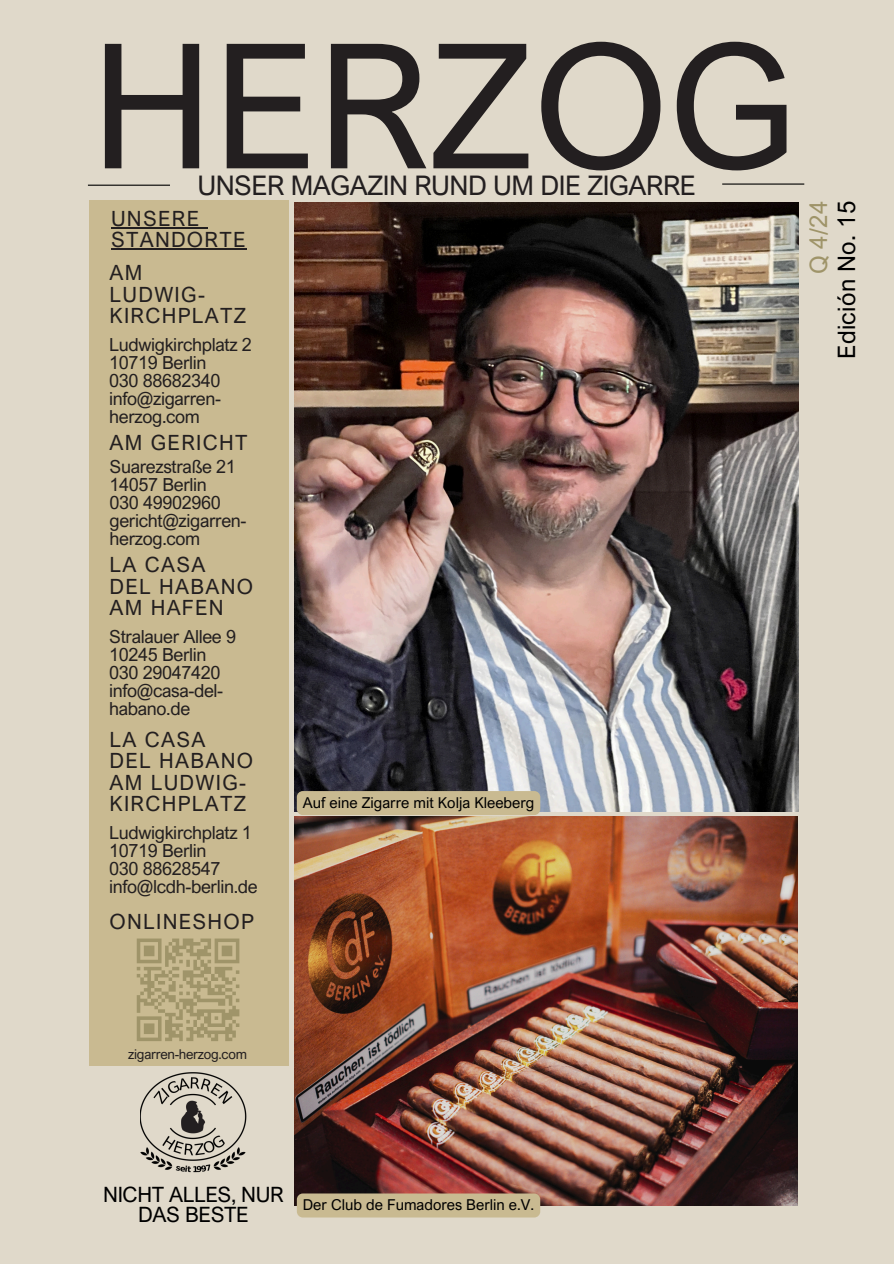
<style>
.page{position:relative;width:894px;height:1264px;background:#fff}
.page>*{position:absolute;margin:0;border:0;box-sizing:border-box;transform-origin:0 0}
.t1{font:173.85px "Arial Nova";letter-spacing:.005em;color:#231f20}
.t2{font:27px "Arial Nova";letter-spacing:-.02em;color:#231f20}
.t3{font:24px "Arial Nova";letter-spacing:.01em;color:#000}
.t4{font:24px "Arial Nova";color:#9f9469}
.t5{font:21.15px/20.2px "Arial Nova";letter-spacing:-.02em;color:#000;text-align:center}
.t6{font:21px/21.3px "Arial Nova";letter-spacing:.06em;color:#231f20}
.t7{font:18px/18px "Arial Nova";letter-spacing:-.02em;color:#231f20}
.t8{font:15px "Arial Nova";color:#000}
.t9{font:13.5px "Arial Nova";letter-spacing:-.02em;color:#231f20}
</style>
<div class="page">
<div style="left:0;top:0;width:893px;height:1263px;background:#e0d9ca"></div>
<img style="left:141px;top:1072px;width:105px;height:101px">
<div style="left:89px;top:201px;width:199px;height:864px;background:#c9ba91"></div>
<svg style="left:136px;top:938px;width:104px;height:103px"></svg>
<hr style="left:88px;top:185px;width:82px;height:1px;background:#000">
<hr style="left:722px;top:183px;width:82px;height:2px;background:#000">
<hr style="left:111px;top:227px;width:89px;height:1px;background:#231f20">
<hr style="left:111px;top:248px;width:136px;height:1px;background:#231f20">
<img style="left:295px;top:816px;width:502px;height:389px">
<img style="left:295px;top:203px;width:502px;height:608px">
<div style="left:297px;top:1193px;width:243px;height:24px;background:#c9ba91;border-radius:6px"></div>
<div style="left:297px;top:791px;width:243px;height:24px;background:#c9ba91;border-radius:6px"></div>
<h2 class="t1" style="left:91px;top:-2px;width:707px">HERZOG</h2>
<p class="t2" style="left:197px;top:168px;width:500px">UNSER MAGAZIN RUND UM DIE ZIGARRE</p>
<h3 class="t6" style="left:111px;top:207px;width:136px">UNSERE<br>STANDORTE</h3>
<h4 class="t6" style="left:110px;top:262px;width:138px">AM<br>LUDWIG-<br>KIRCHPLATZ</h4>
<h5 class="t7" style="left:109px;top:335px;width:144px">Ludwigkirchplatz 2<br>10719 Berlin<br>030 88682340 info@zigarren&shy;herzog.com</h5>
<p class="t6" style="left:110px;top:431px;width:139px">AM GERICHT</p>
<h5 class="t7" style="left:110px;top:457px;width:138px">Suarezstraße 21<br>14057 Berlin<br>030 49902960 gericht@zigarren&shy;herzog.com</h5>
<p class="t6" style="left:110px;top:553px;width:145px">LA CASA<br>DEL HABANO<br>AM HAFEN</p>
<h5 class="t7" style="left:109px;top:627px;width:128px">Stralauer Allee 9<br>10245 Berlin<br>030 29047420 info@casa-del&shy;habano.de</h5>
<h5 class="t6" style="left:110px;top:728px;width:145px">LA CASA<br>DEL HABANO<br>AM LUDWIG-<br>KIRCHPLATZ</h5>
<h6 class="t7" style="left:109px;top:823px;width:150px">Ludwigkirchplatz 1<br>10719 Berlin<br>030 88628547 info@lcdh-berlin.de</h6>
<h6 class="t6" style="left:110px;top:910px;width:146px">ONLINESHOP</h6>
<h5 class="t8" style="left:303px;top:792px;width:233px">Auf eine Zigarre mit Kolja Kleeberg</h5>
<p class="t4" style="left:803px;top:274px;width:75px;rotate:-90deg">Q 4/24</p>
<p class="t3" style="left:831px;top:359px;width:159px;rotate:-90deg">Edición No. 15</p>
<h5 class="t9" style="left:128px;top:1045px;width:120px">zigarren-herzog.com</h5>
<h6 class="t5" style="left:103px;top:1183px;width:182px">NICHT ALLES, NUR<br>DAS BESTE</h6>
<p class="t8" style="left:303px;top:1195px;width:233px">Der Club de Fumadores Berlin e.V.</p>
</div>
